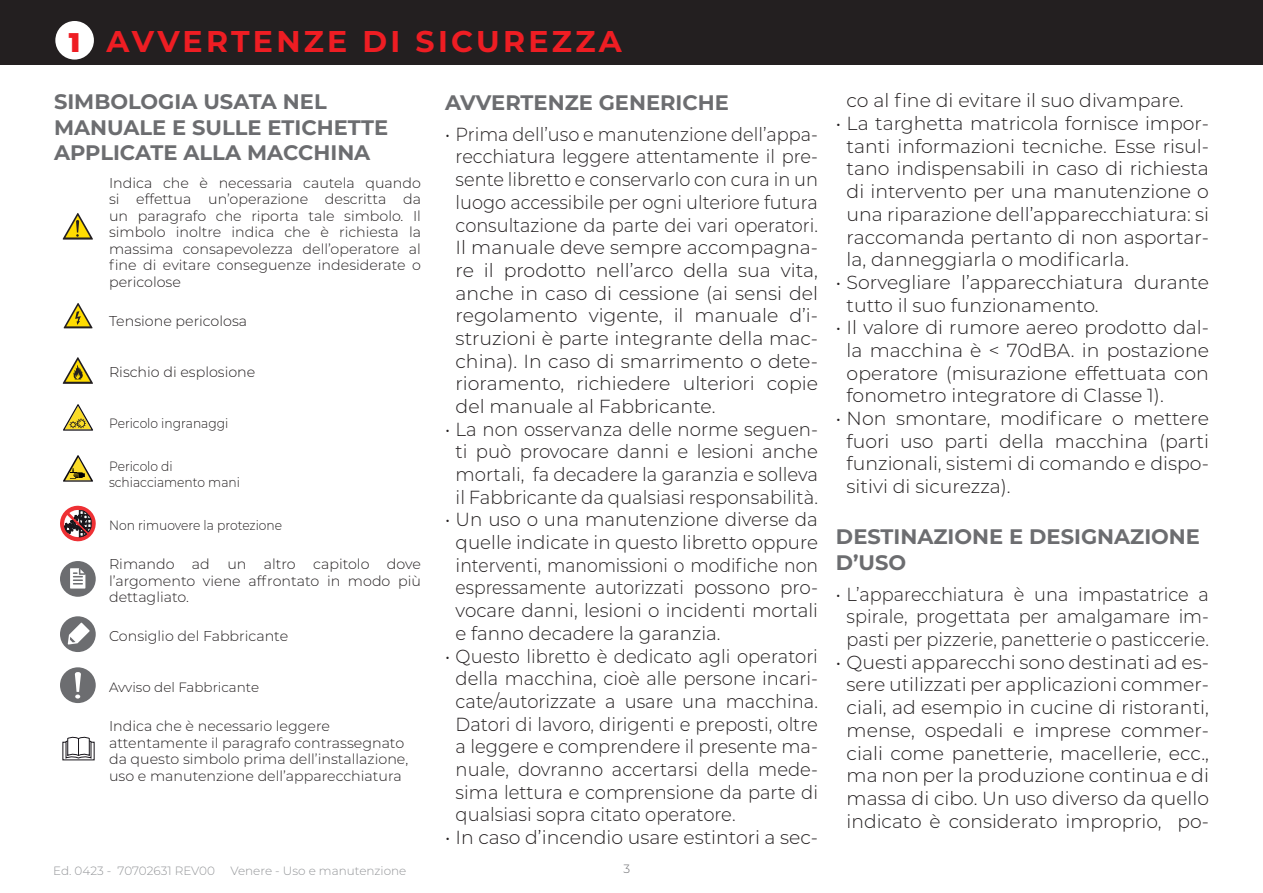
<style>
.page{position:relative;width:1263px;height:893px;background:#fff}
.page>*{position:absolute;margin:0;border:0;box-sizing:border-box;transform-origin:0 0}
.Titoli_rossi_IT{font:700 30px "Montserrat";letter-spacing:.11em;color:#ee1d23}
.Testo_corrente_9_pt{font:900 27px "Montserrat";color:#ee1d23}
.Sottotitolo_IT{font:700 21px/25.5px "Montserrat";color:#6c6d70}
.t1{font:300 18.9px/22.6px "Montserrat";color:#231f20;text-align:justify}
.t2{font:300 18.9px/22.6px "Montserrat";color:#231f20;text-align:justify;scale:.94 1}
.t3{font:300 18.9px/22.6px "Montserrat";color:#231f20;text-align:justify;scale:.95 1}
.t4{font:300 18.9px/22.6px "Montserrat";color:#231f20;text-align:center;scale:.96 1}
.Testo_corrente_95_pt{font:300 14.25px/16.5px "Montserrat";color:#231f20;text-align:justify}
.Testo_corrente_9_pt-2{font:300 13.5px "Montserrat";color:#231f20;scale:.91 1}
.Testo_corrente_9_pt-3{font:300 13.5px "Montserrat";color:#231f20}
.t5{font:300 12px "Montserrat";color:#939598}
.t6{font:300 12px "Montserrat";color:#6c6d70}
</style>
<div class="page">
<div style="left:0;top:0;width:1263px;height:65px;background:#231f20"></div>
<div style="left:55px;top:21px;width:39px;height:39px;background:#fff;border-radius:50%"></div>
<svg style="left:63px;top:213px;width:30px;height:27px"></svg>
<svg style="left:64px;top:303px;width:29px;height:25px"></svg>
<svg style="left:63px;top:357px;width:30px;height:27px"></svg>
<svg style="left:63px;top:404px;width:30px;height:27px"></svg>
<svg style="left:63px;top:455px;width:30px;height:27px"></svg>
<svg style="left:60px;top:506px;width:36px;height:35px"></svg>
<div style="left:60px;top:561px;width:36px;height:36px;background:#6c6d70;border-radius:50%"></div>
<svg style="left:70px;top:568px;width:15px;height:21px"></svg>
<div style="left:60px;top:616px;width:36px;height:36px;background:#6c6d70;border-radius:50%"></div>
<svg style="left:68px;top:623px;width:22px;height:21px"></svg>
<div style="left:60px;top:667px;width:36px;height:36px;background:#6c6d70;border-radius:50%"></div>
<svg style="left:74px;top:672px;width:7px;height:27px"></svg>
<svg style="left:63px;top:742px;width:31px;height:18px"></svg>
<svg style="left:66px;top:736px;width:25px;height:22px"></svg>
<p class="Testo_corrente_9_pt" style="left:69px;top:22px;width:13px">1</p>
<p class="Titoli_rossi_IT" style="left:107px;top:20px;width:517px">AVVERTENZE DI SICUREZZA</p>
<p class="Sottotitolo_IT" style="left:54px;top:88px;width:336px">SIMBOLOGIA USATA NEL<br>MANUALE E SULLE ETICHETTE<br>APPLICATE ALLA MACCHINA</p>
<p class="Testo_corrente_95_pt" style="left:109px;top:174px;width:313px">Indica che è necessaria cautela quando si effettua un’operazione descritta da un paragrafo che riporta tale simbolo. Il simbolo inoltre indica che è richiesta la massima consapevolezza dell’operatore al fine di evitare conseguenze indesiderate o pericolose</p>
<p class="Testo_corrente_95_pt" style="left:109px;top:313px;width:140px">Tensione pericolosa</p>
<p class="Testo_corrente_95_pt" style="left:109px;top:364px;width:148px">Rischio di esplosione</p>
<p class="Testo_corrente_9_pt-2" style="left:109px;top:414px;width:133px">Pericolo ingranaggi</p>
<p class="Testo_corrente_9_pt-2" style="left:109px;top:457px;width:71px">Pericolo di</p>
<p class="Testo_corrente_9_pt-2" style="left:109px;top:473px;width:145px">schiacciamento mani</p>
<p class="Testo_corrente_9_pt-2" style="left:109px;top:516px;width:192px">Non rimuovere la protezione</p>
<p class="Testo_corrente_95_pt" style="left:109px;top:555px;width:313px">Rimando ad un altro capitolo dove l’argomento viene affrontato in modo più dettagliato.</p>
<p class="Testo_corrente_95_pt" style="left:109px;top:627px;width:181px">Consiglio del Fabbricante</p>
<p class="Testo_corrente_9_pt-3" style="left:109px;top:678px;width:152px">Avviso del Fabbricante</p>
<p class="Testo_corrente_95_pt" style="left:109px;top:717px;width:301px;text-align:left">Indica che è necessario leggere attentamente il paragrafo contrassegnato da questo simbolo prima dell’installazione, uso e manutenzione dell’apparecchiatura</p>
<p class="t5" style="left:53px;top:863px;width:163px">Ed. 0423 - 70702631 REV00</p>
<p class="t5" style="left:230px;top:863px;width:178px">Venere - Uso e manutenzione</p>
<p class="Sottotitolo_IT" style="left:445px;top:88px;width:285px">AVVERTENZE GENERICHE</p>
<p class="t2" style="left:456px;top:122px;width:387px;text-indent:-11px">• Prima dell’uso e manutenzione dell’appa&shy;recchiatura leggere attentamente il pre&shy;sente libretto e conservarlo con cura in un luogo accessibile per ogni ulteriore futura consultazione da parte dei vari operatori.<br>Il manuale deve sempre accompagna&shy;re il prodotto nell’arco della sua vita, anche in caso di cessione (ai sensi del regolamento vigente, il manuale d’i&shy;struzioni è parte integrante della mac&shy;china). In caso di smarrimento o dete&shy;rioramento, richiedere ulteriori copie del manuale al Fabbricante.</p>
<p class="t4" style="left:445px;top:417px;width:390px">• La non osservanza delle norme seguen&shy;ti può provocare danni e lesioni anche mortali, fa decadere la garanzia e solleva il Fabbricante da qualsiasi responsabilità.</p>
<p class="t1" style="left:456px;top:508px;width:364px;text-indent:-11px">• Un uso o una manutenzione diverse da quelle indicate in questo libretto oppure interventi, manomissioni o modifiche non espressamente autorizzati possono pro&shy;vocare danni, lesioni o incidenti mortali e fanno decadere la garanzia.</p>
<p class="t3" style="left:456px;top:644px;width:383px;text-indent:-11px">• Questo libretto è dedicato agli operatori della macchina, cioè alle persone incari&shy;cate/autorizzate a usare una macchina.<br>Datori di lavoro, dirigenti e preposti, oltre a leggere e comprendere il presente ma&shy;nuale, dovranno accertarsi della mede&shy;sima lettura e comprensione da parte di qualsiasi sopra citato operatore.</p>
<p class="t1" style="left:445px;top:825px;width:374px">• In caso d’incendio usare estintori a sec-</p>
<p class="t6" style="left:624px;top:860px;width:8px">3</p>
<p class="t1" style="left:847px;top:89px;width:339px">co al fine di evitare il suo divampare.</p>
<p class="t1" style="left:847px;top:111px;width:364px;text-indent:-11px">• La targhetta matricola fornisce impor&shy;tanti informazioni tecniche. Esse risul&shy;tano indispensabili in caso di richiesta di intervento per una manutenzione o una riparazione dell’apparecchiatura: si raccomanda pertanto di non asportar&shy;la, danneggiarla o modificarla.</p>
<p class="t1" style="left:847px;top:270px;width:364px;text-indent:-11px">• Sorvegliare l’apparecchiatura durante tutto il suo funzionamento.</p>
<p class="t1" style="left:847px;top:316px;width:364px;text-indent:-11px">• Il valore di rumore aereo prodotto dal&shy;la macchina è &lt; 70dBA. in postazione operatore (misurazione effettuata con fonometro integratore di Classe 1).</p>
<p class="t1" style="left:847px;top:406px;width:364px;text-indent:-11px">• Non smontare, modificare o mettere fuori uso parti della macchina (parti funzionali, sistemi di comando e dispo&shy;sitivi di sicurezza).</p>
<p class="Sottotitolo_IT" style="left:836px;top:523px;width:366px">DESTINAZIONE E DESIGNAZIONE<br>D’USO</p>
<p class="t2" style="left:836px;top:582px;width:398px;text-align:center">• L’apparecchiatura è una impastatrice a spirale, progettata per amalgamare im&shy;pasti per pizzerie, panetterie o pasticcerie.</p>
<p class="t1" style="left:836px;top:650px;width:374px;text-align:center">• Questi apparecchi sono destinati ad es&shy;sere utilizzati per applicazioni commer&shy;ciali, ad esempio in cucine di ristoranti, mense, ospedali e imprese commer&shy;ciali come panetterie, macellerie, ecc., ma non per la produzione continua e di massa di cibo. Un uso diverso da quello indicato è considerato improprio, po-</p>
</div>
